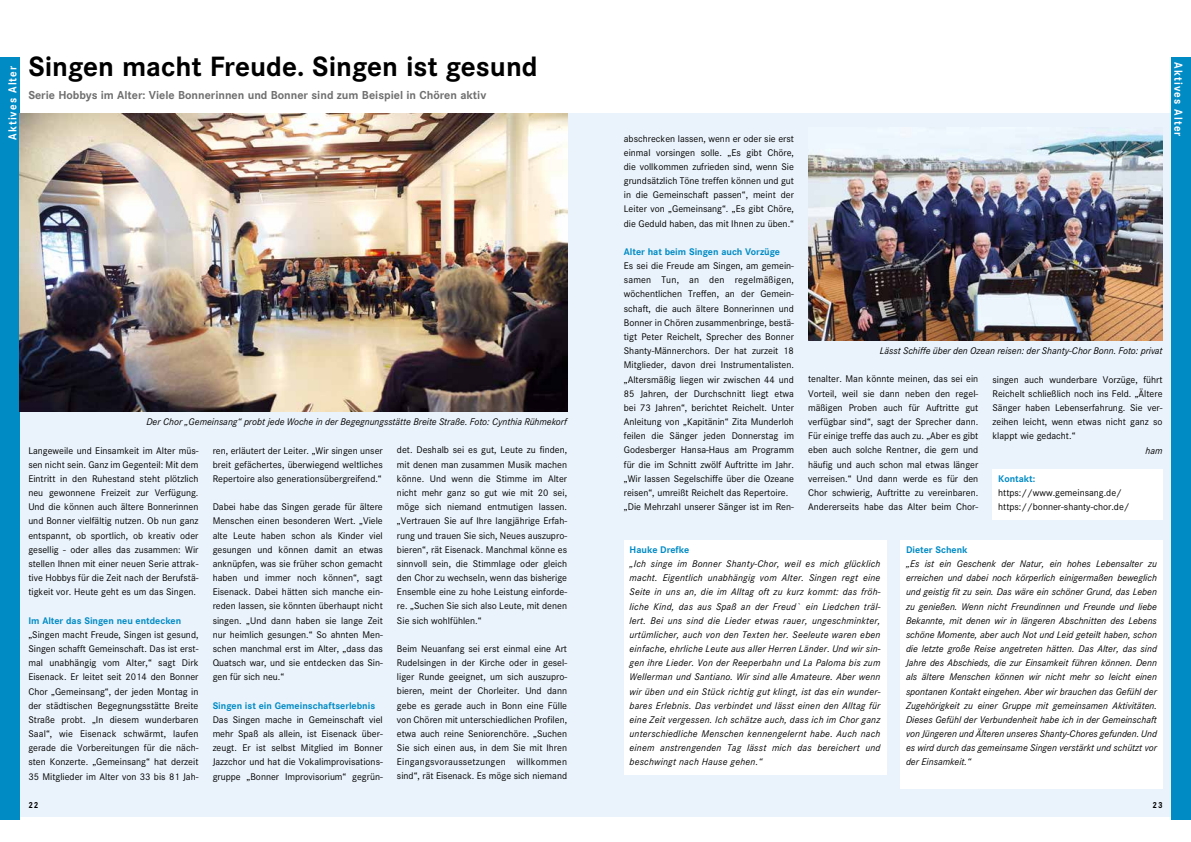
<style>
.page{position:relative;width:1191px;height:842px;background:#fff}
.page>*{position:absolute;margin:0;border:0;box-sizing:border-box;transform-origin:0 0}
.t1{font:700 29px "Corporate S";color:#000}
.t2{font:700 12px "Corporate S";color:#706f6f}
.t3{font:700 12px "Corporate S";letter-spacing:.1em;color:#fff;scale:.9 1}
.t4{font:10px/14.2px "Corporate S";color:#000;text-align:justify}
.t5{font:italic 10px/14.2px "Corporate S";color:#000;text-align:justify}
.t6{font:700 10px "Corporate S";color:#008bc5}
.t7{font:700 9px "Corporate S";color:#000;scale:.9 1}
</style>
<div class="page">
<div style="left:0;top:113px;width:595px;height:703px;background:#eaf3fb"></div>
<div style="left:595px;top:113px;width:596px;height:703px;background:#eaf3fb"></div>
<div style="left:1171px;top:57px;width:20px;height:762px;background:#008bc5"></div>
<div style="left:0;top:57px;width:20px;height:762px;background:#008bc5"></div>
<div style="left:992px;top:470px;width:170px;height:21px;background:#fff"></div>
<div style="left:992px;top:484px;width:170px;height:21px;background:#fff"></div>
<div style="left:992px;top:498px;width:170px;height:21px;background:#fff"></div>
<div style="left:624px;top:540px;width:262px;height:22px;background:#fff"></div>
<div style="left:624px;top:555px;width:262px;height:219px;background:#fff"></div>
<div style="left:900px;top:540px;width:262px;height:22px;background:#fff"></div>
<div style="left:900px;top:555px;width:262px;height:219px;background:#fff"></div>
<div style="left:900px;top:767px;width:262px;height:21px;background:#fff"></div>
<img style="left:20px;top:113px;width:547px;height:298px">
<img style="left:808px;top:133px;width:354px;height:207px">
<p class="t3" style="left:4px;top:140px;width:84px;rotate:-90deg">Aktives Alter</p>
<h1 class="t1" style="left:28px;top:46px;width:511px">Singen macht Freude. Singen ist gesund</h1>
<p class="t2" style="left:28px;top:87px;width:459px">Serie Hobbys im Alter: Viele Bonnerinnen und Bonner sind zum Beispiel in Chören aktiv</p>
<p class="t5" style="left:146px;top:415px;width:422px">Der Chor „Gemeinsang“ probt jede Woche in der Begegnungsstätte Breite Straße. Foto: Cynthia Rühmekorf</p>
<p class="t4" style="left:28px;top:443px;width:172px">Langeweile und Einsamkeit im Alter müs&shy;sen nicht sein. Ganz im Gegenteil: Mit dem Eintritt in den Ruhestand steht plötzlich neu gewonnene Freizeit zur Verfügung.<br>Und die können auch ältere Bonnerinnen und Bonner vielfältig nutzen. Ob nun ganz entspannt, ob sportlich, ob kreativ oder gesellig - oder alles das zusammen: Wir stellen Ihnen mit einer neuen Serie attrak&shy;tive Hobbys für die Zeit nach der Berufstä&shy;tigkeit vor. Heute geht es um das Singen.</p>
<p class="t6" style="left:28px;top:613px;width:154px">Im Alter das Singen neu entdecken</p>
<p class="t4" style="left:28px;top:627px;width:172px">„Singen macht Freude, Singen ist gesund, Singen schafft Gemeinschaft. Das ist erst&shy;mal unabhängig vom Alter,“ sagt Dirk Eisenack. Er leitet seit 2014 den Bonner Chor „Gemeinsang“, der jeden Montag in der städtischen Begegnungsstätte Breite Straße probt. „In diesem wunderbaren Saal“, wie Eisenack schwärmt, laufen gerade die Vorbereitungen für die näch&shy;sten Konzerte. „Gemeinsang“ hat derzeit 35 Mitglieder im Alter von 33 bis 81 Jah-</p>
<p class="t4" style="left:213px;top:443px;width:172px">ren, erläutert der Leiter. „Wir singen unser breit gefächertes, überwiegend weltliches Repertoire also generationsübergreifend.“</p>
<p class="t4" style="left:213px;top:499px;width:172px">Dabei habe das Singen gerade für ältere Menschen einen besonderen Wert. „Viele alte Leute haben schon als Kinder viel gesungen und können damit an etwas anknüpfen, was sie früher schon gemacht haben und immer noch können“, sagt Eisenack. Dabei hätten sich manche ein&shy;reden lassen, sie könnten überhaupt nicht singen. „Und dann haben sie lange Zeit nur heimlich gesungen.“ So ahnten Men&shy;schen manchmal erst im Alter, „dass das Quatsch war, und sie entdecken das Sin&shy;gen für sich neu.“</p>
<p class="t6" style="left:213px;top:698px;width:164px">Singen ist ein Gemeinschaftserlebnis</p>
<p class="t4" style="left:213px;top:712px;width:172px">Das Singen mache in Gemeinschaft viel mehr Spaß als allein, ist Eisenack über&shy;zeugt. Er ist selbst Mitglied im Bonner Jazzchor und hat die Vokalimprovisations&shy;gruppe „Bonner Improvisorium“ gegrün-</p>
<p class="t4" style="left:397px;top:443px;width:172px">det. Deshalb sei es gut, Leute zu finden, mit denen man zusammen Musik machen könne. Und wenn die Stimme im Alter nicht mehr ganz so gut wie mit 20 sei, möge sich niemand entmutigen lassen. „Vertrauen Sie auf Ihre langjährige Erfah&shy;rung und trauen Sie sich, Neues auszupro&shy;bieren“, rät Eisenack. Manchmal könne es sinnvoll sein, die Stimmlage oder gleich den Chor zu wechseln, wenn das bisherige Ensemble eine zu hohe Leistung einforde&shy;re. „Suchen Sie sich also Leute, mit denen Sie sich wohlfühlen.“</p>
<p class="t4" style="left:397px;top:641px;width:172px">Beim Neuanfang sei erst einmal eine Art Rudelsingen in der Kirche oder in gesel&shy;liger Runde geeignet, um sich auszupro&shy;bieren, meint der Chorleiter. Und dann gebe es gerade auch in Bonn eine Fülle von Chören mit unterschiedlichen Profilen, etwa auch reine Seniorenchöre. „Suchen Sie sich einen aus, in dem Sie mit Ihren Eingangsvoraussetzungen willkommen sind“, rät Eisenack. Es möge sich niemand</p>
<p class="t4" style="left:624px;top:131px;width:172px">abschrecken lassen, wenn er oder sie erst einmal vorsingen solle. „Es gibt Chöre, die vollkommen zufrieden sind, wenn Sie grundsätzlich Töne treffen können und gut in die Gemeinschaft passen“, meint der Leiter von „Gemeinsang“. „Es gibt Chöre, die Geduld haben, das mit Ihnen zu üben.“</p>
<p class="t6" style="left:624px;top:245px;width:158px">Alter hat beim Singen auch Vorzüge</p>
<p class="t4" style="left:624px;top:258px;width:172px;text-align:left">Es sei die Freude am Singen, am gemein&shy;samen Tun, an den regelmäßigen, wöchentlichen Treffen, an der Gemein&shy;schaft, die auch ältere Bonnerinnen und Bonner in Chören zusammenbringe, bestä&shy;tigt Peter Reichelt, Sprecher des Bonner Shanty-Männerchors. Der hat zurzeit 18<br>Mitglieder, davon drei Instrumentalisten. „Altersmäßig liegen wir zwischen 44 und 85 Jahren, der Durchschnitt liegt etwa bei 73 Jahren“, berichtet Reichelt. Unter Anleitung von „Kapitänin“ Zita Munderloh feilen die Sänger jeden Donnerstag im Godesberger Hansa-Haus am Programm für die im Schnitt zwölf Auftritte im Jahr. „Wir lassen Segelschiffe über die Ozeane reisen“, umreißt Reichelt das Repertoire. „Die Mehrzahl unserer Sänger ist im Ren-</p>
<p class="t5" style="left:880px;top:344px;width:284px">Lässt Schiffe über den Ozean reisen: der Shanty-Chor Bonn. Foto: privat</p>
<p class="t4" style="left:808px;top:372px;width:172px">tenalter. Man könnte meinen, das sei ein Vorteil, weil sie dann neben den regel&shy;mäßigen Proben auch für Auftritte gut verfügbar sind“, sagt der Sprecher dann.<br>Für einige treffe das auch zu. „Aber es gibt eben auch solche Rentner, die gern und häufig und auch schon mal etwas länger verreisen.“ Und dann werde es für den Chor schwierig, Auftritte zu vereinbaren.<br>Andererseits habe das Alter beim Chor-</p>
<p class="t4" style="left:992px;top:372px;width:172px">singen auch wunderbare Vorzüge, führt Reichelt schließlich noch ins Feld. „Ältere Sänger haben Lebenserfahrung. Sie ver&shy;zeihen leicht, wenn etwas nicht ganz so klappt wie gedacht.“</p>
<p class="t5" style="left:1145px;top:443px;width:18px">ham</p>
<p class="t6" style="left:998px;top:472px;width:39px">Kontakt:</p>
<p class="t4" style="left:998px;top:485px;width:133px">https://www.gemeinsang.de/ https://bonner-shanty-chor.de/</p>
<p class="t6" style="left:629px;top:543px;width:61px">Hauke Drefke</p>
<p class="t5" style="left:629px;top:556px;width:253px">„Ich singe im Bonner Shanty-Chor, weil es mich glücklich macht. Eigentlich unabhängig vom Alter. Singen regt eine Seite in uns an, die im Alltag oft zu kurz kommt: das fröh&shy;liche Kind, das aus Spaß an der Freud` ein Liedchen träl&shy;lert. Bei uns sind die Lieder etwas rauer, ungeschminkter, urtümlicher, auch von den Texten her. Seeleute waren eben einfache, ehrliche Leute aus aller Herren Länder. Und wir sin&shy;gen ihre Lieder. Von der Reeperbahn und La Paloma bis zum Wellerman und Santiano. Wir sind alle Amateure. Aber wenn wir üben und ein Stück richtig gut klingt, ist das ein wunder&shy;bares Erlebnis. Das verbindet und lässt einen den Alltag für eine Zeit vergessen. Ich schätze auch, dass ich im Chor ganz unterschiedliche Menschen kennengelernt habe. Auch nach einem anstrengenden Tag lässt mich das bereichert und beschwingt nach Hause gehen.“</p>
<p class="t6" style="left:906px;top:543px;width:63px">Dieter Schenk</p>
<p class="t5" style="left:906px;top:556px;width:252px">„Es ist ein Geschenk der Natur, ein hohes Lebensalter zu erreichen und dabei noch körperlich einigermaßen beweglich und geistig fit zu sein. Das wäre ein schöner Grund, das Leben zu genießen. Wenn nicht Freundinnen und Freunde und liebe Bekannte, mit denen wir in längeren Abschnitten des Lebens schöne Momente, aber auch Not und Leid geteilt haben, schon die letzte große Reise angetreten hätten. Das Alter, das sind Jahre des Abschieds, die zur Einsamkeit führen können. Denn als ältere Menschen können wir nicht mehr so leicht einen spontanen Kontakt eingehen. Aber wir brauchen das Gefühl der Zugehörigkeit zu einer Gruppe mit gemeinsamen Aktivitäten.<br>Dieses Gefühl der Verbundenheit habe ich in der Gemeinschaft von Jüngeren und Älteren unseres Shanty-Chores gefunden. Und es wird durch das gemeinsame Singen verstärkt und schützt vor der Einsamkeit.“</p>
<p class="t7" style="left:28px;top:799px;width:13px">22</p>
<p class="t7" style="left:1152px;top:799px;width:13px">23</p>
<p class="t3" style="left:1186px;top:62px;width:84px;rotate:90deg">Aktives Alter</p>
</div>
